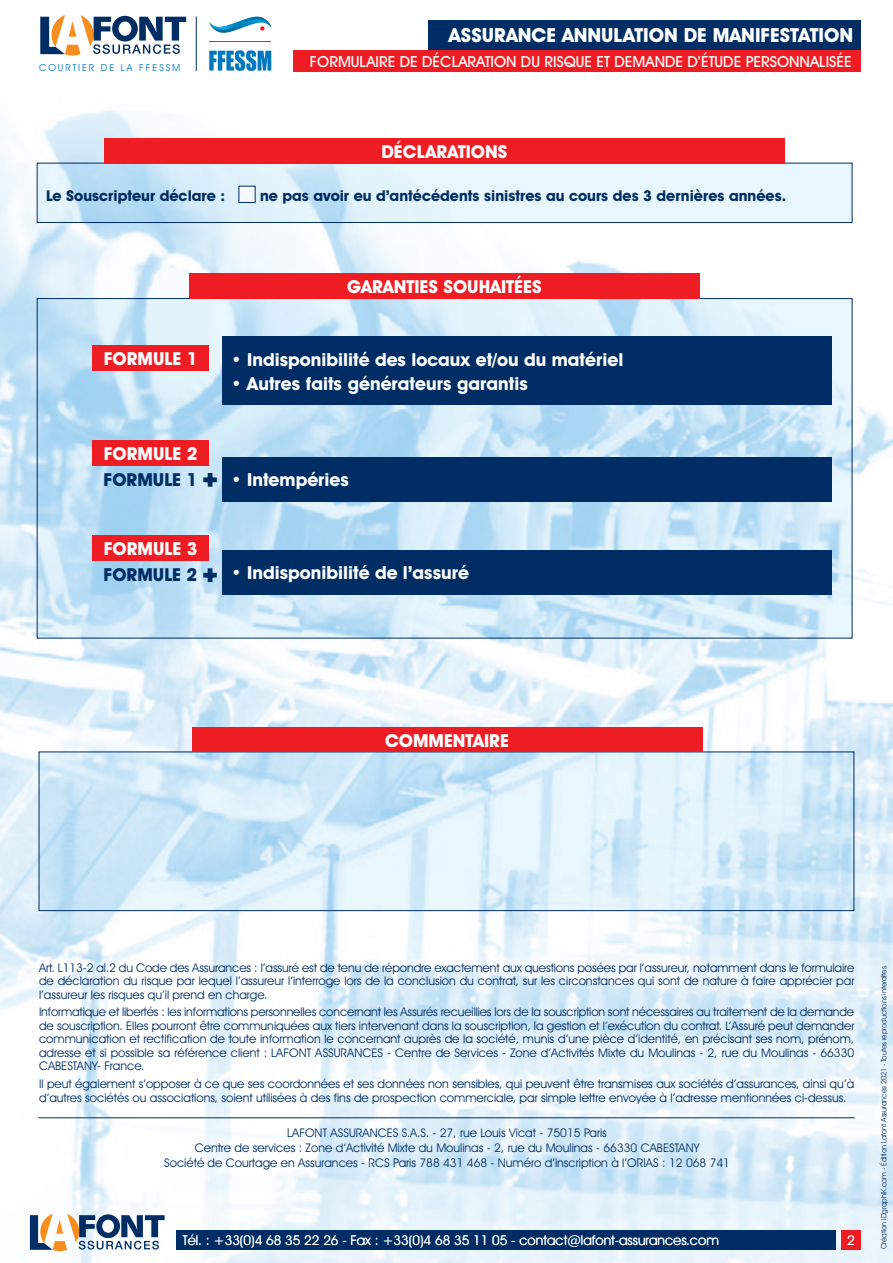
<style>
.page{position:relative;width:893px;height:1263px;background:#fff}
.page>*{position:absolute;margin:0;border:0;box-sizing:border-box;transform-origin:0 0}
.t1{font:700 19.5px "Avant Garde IT Cby BT";color:#fff}
.t2{font:700 18px "Avant Garde IT Cby BT";color:#fff}
.t3{font:700 18px "Avant Garde IT Cby BT";color:#002e64}
.t4{font:500 15.3px "Avant Garde IT Cby BT";color:#fff}
.t5{font:700 15px "Avant Garde IT Cby BT";color:#002e64}
.t6{font:13.5px "Avant Garde IT Cby BT";color:#fff}
.t7{font:12px/13.5px "Avant Garde IT Cby BT";color:#002e64;text-align:justify}
.t8{font:9.75px "Avant Garde IT Cby BT";letter-spacing:.2em;color:#0078c0}
.t9{font:7.5px "Avant Garde IT Cby BT";letter-spacing:-.01em;color:#002e64}
</style>
<div class="page">
<img style="left:0;top:16px;width:893px;height:1247px">
<div style="left:841px;top:1230px;width:20px;height:20px;background:#ee1d23"></div>
<div style="left:176px;top:1230px;width:660px;height:20px;background:#002e64"></div>
<svg style="left:30px;top:1213px;width:135px;height:38px"></svg>
<hr style="left:209px;top:41px;width:62px;height:1px;background:#ee1d23">
<svg style="left:209px;top:16px;width:62px;height:19px"></svg>
<svg style="left:209px;top:50px;width:62px;height:21px"></svg>
<hr style="left:196px;top:17px;width:1px;height:54px;background:#002e64">
<svg style="left:40px;top:15px;width:146px;height:41px"></svg>
<div style="left:293px;top:50px;width:568px;height:22px;background:#ee1d23"></div>
<div style="left:429px;top:21px;width:432px;height:29px;background:#002e64"></div>
<hr style="left:38px;top:1117px;width:817px;height:1px;background:#002e64">
<svg style="left:37px;top:298px;width:815px;height:340px;background:#c4e1f4"></svg>
<div style="left:189px;top:273px;width:511px;height:26px;background:#ee1d23"></div>
<div style="left:93px;top:345px;width:116px;height:26px;background:#ee1d23"></div>
<div style="left:223px;top:337px;width:609px;height:68px;background:#002e64"></div>
<div style="left:93px;top:440px;width:116px;height:25px;background:#ee1d23"></div>
<svg style="left:202px;top:471px;width:16px;height:17px"></svg>
<div style="left:223px;top:457px;width:609px;height:44px;background:#002e64"></div>
<div style="left:93px;top:535px;width:116px;height:26px;background:#ee1d23"></div>
<svg style="left:202px;top:567px;width:16px;height:16px"></svg>
<div style="left:223px;top:550px;width:609px;height:44px;background:#002e64"></div>
<svg style="left:39px;top:751px;width:815px;height:160px;background:#d2e9f7"></svg>
<div style="left:192px;top:727px;width:510px;height:25px;background:#ee1d23"></div>
<svg style="left:39px;top:165px;width:811px;height:56px;background:#dcf0fa"></svg>
<svg style="left:239px;top:186px;width:17px;height:17px"></svg>
<div style="left:37px;top:163px;width:815px;height:60px;border:1px solid #002e64"></div>
<div style="left:104px;top:138px;width:681px;height:26px;background:#ee1d23"></div>
<p class="t8" style="left:39px;top:62px;width:143px">COURTIER DE LA FFESSM</p>
<p class="t1" style="left:449px;top:24px;width:406px">ASSURANCE ANNULATION DE MANIFESTATION</p>
<p class="t4" style="left:310px;top:52px;width:543px">FORMULAIRE DE DÉCLARATION DU RISQUE ET DEMANDE D’ÉTUDE PERSONNALISÉE</p>
<p class="t2" style="left:381px;top:140px;width:128px">DÉCLARATIONS</p>
<p class="t5" style="left:46px;top:187px;width:181px">Le Souscripteur déclare :</p>
<p class="t5" style="left:260px;top:187px;width:528px">ne pas avoir eu d’antécédents sinistres au cours des 3 dernières années.</p>
<p class="t2" style="left:347px;top:276px;width:196px">GARANTIES SOUHAITÉES</p>
<p class="t2" style="left:104px;top:348px;width:95px">FORMULE 1</p>
<p class="t2" style="left:231px;top:349px;width:394px">• Indisponibilité des locaux et/ou du matériel</p>
<p class="t2" style="left:231px;top:372px;width:298px">• Autres faits générateurs garantis</p>
<p class="t2" style="left:104px;top:442px;width:95px">FORMULE 2</p>
<p class="t3" style="left:104px;top:469px;width:115px">FORMULE 1 +</p>
<p class="t2" style="left:231px;top:469px;width:119px">• Intempéries</p>
<p class="t2" style="left:104px;top:538px;width:95px">FORMULE 3</p>
<p class="t3" style="left:104px;top:564px;width:115px">FORMULE 2 +</p>
<p class="t2" style="left:231px;top:562px;width:239px">• Indisponibilité de l’assuré</p>
<p class="t2" style="left:385px;top:729px;width:125px">COMMENTAIRE</p>
<p class="t7" style="left:39px;top:960px;width:817px">Art. L113-2 al.2 du Code des Assurances : l’assuré est de tenu de répondre exactement aux questions posées par l’assureur, notamment dans le formulaire de déclaration du risque par lequel l’assureur l’interroge lors de la conclusion du contrat, sur les circonstances qui sont de nature à faire apprécier par l’assureur les risques qu’il prend en charge.</p>
<p class="t7" style="left:39px;top:1005px;width:817px">Informatique et libertés : les informations personnelles concernant les Assurés recueillies lors de la souscription sont nécessaires au traitement de la demande de souscription. Elles pourront être communiquées aux tiers intervenant dans la souscription, la gestion et l’exécution du contrat. L’Assuré peut demander communication et rectification de toute information le concernant auprès de la société, munis d’une pièce d’identité, en précisant ses nom, prénom, adresse et si possible sa référence client : LAFONT ASSURANCES - Centre de Services - Zone d’Activités Mixte du Moulinas - 2, rue du Moulinas - 66330<br>CABESTANY- France.</p>
<p class="t7" style="left:39px;top:1077px;width:817px">Il peut également s’opposer à ce que ses coordonnées et ses données non sensibles, qui peuvent être transmises aux sociétés d’assurances, ainsi qu’à d’autres sociétés ou associations, soient utilisées à des fins de prospection commerciale, par simple lettre envoyée à l’adresse mentionnées ci-dessus.</p>
<p class="t7" style="left:287px;top:1126px;width:321px">LAFONT ASSURANCES S.A.S. - 27, rue Louis Vicat - 75015 Paris</p>
<p class="t7" style="left:195px;top:1141px;width:506px">Centre de services : Zone d’Activité Mixte du Moulinas - 2, rue du Moulinas - 66330 CABESTANY</p>
<p class="t7" style="left:164px;top:1156px;width:567px">Société de Courtage en Assurances - RCS Paris 788 431 468 - Numéro d’inscription à l’ORIAS : 12 068 741</p>
<p class="t6" style="left:183px;top:1232px;width:538px">Tél. : +33(0)4 68 35 22 26 - Fax : +33(0)4 68 35 11 05 - contact@lafont-assurances.com</p>
<p class="t6" style="left:847px;top:1232px;width:9px">2</p>
<p class="t9" style="left:879px;top:1249px;width:286px;rotate:-90deg">Création IDgraphiK.com - Édition Lafont Assurances 2021 - Toutes reproductions interdites.</p>
</div>
